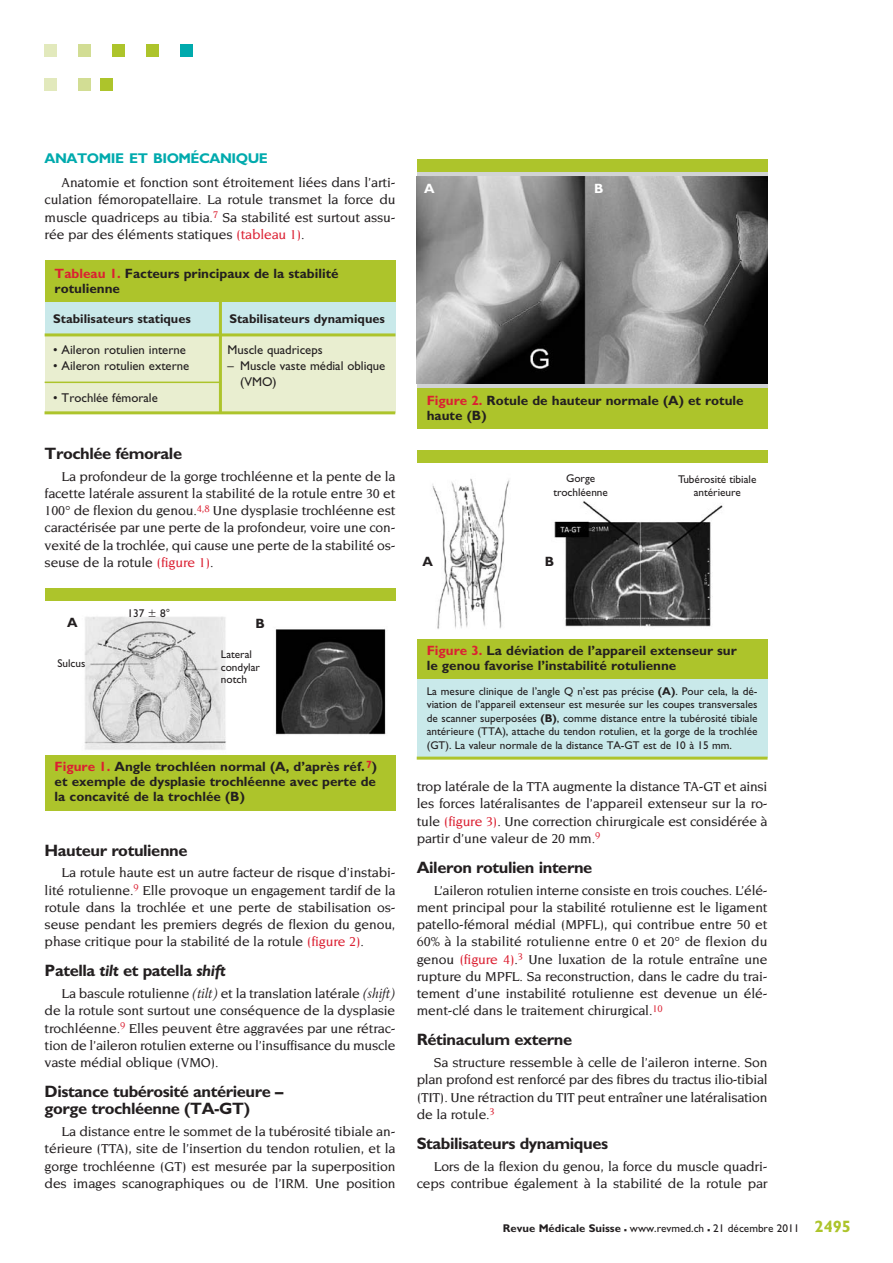
<style>
.page{position:relative;width:893px;height:1263px;background:#fff}
.page>*{position:absolute;margin:0;border:0;box-sizing:border-box;transform-origin:0 0}
.t1{font:700 16.5px/17.2px "Gill Sans";letter-spacing:-.025em;color:#231f20}
.t2{font:700 14.1px "Gill Sans";letter-spacing:-.035em;color:#00aaad}
.t3{font:500 13.95px/17.2px "Novarese";letter-spacing:-.01em;color:#231f20;text-align:justify}
.t4{font:700 13.5px/15px "Gill Sans";color:#231f20}
.t5{font:700 13.5px "Gill Sans";color:#fff}
.t6{font:12.75px/15.8px "Gill Sans";color:#231f20}
.t7{font:700 12.75px "Gill Sans";color:#231f20}
.t8{font:11.25px/13.5px "Gill Sans";color:#231f20;text-align:center}
.s1{color:#db2032}
.s2{font-family:"European Pi Two"}
.s3{font-style:italic}
.s4{font-family:"Arrus BT";font-weight:400;font-style:italic}
.s5{font-weight:700}
.s6{font-weight:700;font-size:16.5px}
.s7{font-weight:700;font-size:16.5px;color:#adc42b}
</style>
<div class="page">
<div style="left:181px;top:45px;width:12px;height:12px;background:#00aaad"></div>
<div style="left:147px;top:45px;width:12px;height:12px;background:#adc42b"></div>
<div style="left:113px;top:45px;width:12px;height:12px;background:#adc42b"></div>
<div style="left:79px;top:45px;width:12px;height:12px;background:#d2dd94"></div>
<div style="left:45px;top:45px;width:12px;height:12px;background:#e2e9bc"></div>
<div style="left:101px;top:79px;width:12px;height:12px;background:#adc42b"></div>
<div style="left:79px;top:79px;width:12px;height:12px;background:#d2dd94"></div>
<div style="left:45px;top:79px;width:12px;height:12px;background:#e2e9bc"></div>
<div style="left:45px;top:335px;width:350px;height:78px;background:#e9eed0"></div>
<div style="left:45px;top:300px;width:350px;height:35px;background:#c9e9ea"></div>
<hr style="left:45px;top:333px;width:350px;height:3px;background:#adc42b">
<hr style="left:45px;top:382px;width:176px;height:1px;background:#adc42b">
<hr style="left:219px;top:298px;width:3px;height:115px;background:#adc42b">
<hr style="left:45px;top:411px;width:350px;height:3px;background:#adc42b">
<div style="left:45px;top:260px;width:350px;height:41px;background:#adc42b"></div>
<div style="left:417px;top:169px;width:350px;height:227px;background:#d1d3d4"></div>
<img style="left:417px;top:177px;width:350px;height:207px">
<div style="left:417px;top:388px;width:350px;height:41px;background:#adc42b"></div>
<div style="left:417px;top:159px;width:350px;height:13px;background:#adc42b"></div>
<img style="left:84px;top:616px;width:302px;height:134px">
<div style="left:45px;top:755px;width:350px;height:56px;background:#adc42b"></div>
<div style="left:45px;top:588px;width:350px;height:13px;background:#adc42b"></div>
<img style="left:432px;top:479px;width:291px;height:150px">
<div style="left:417px;top:673px;width:350px;height:85px;background:#c9e9ea"></div>
<div style="left:417px;top:639px;width:350px;height:40px;background:#adc42b"></div>
<div style="left:417px;top:450px;width:350px;height:13px;background:#adc42b"></div>
<hr style="left:417px;top:757px;width:350px;height:3px;background:#adc42b">
<p class="t2" style="left:45px;top:150px;width:225px">ANATOMIE ET BIOMÉCANIQUE</p>
<p class="t3" style="left:45px;top:174px;width:352px;text-indent:17px">Anatomie et fonction sont étroitement liées dans l’arti&shy;culation fémoropatellaire. La rotule transmet la force du muscle quadriceps au tibia.<sup>7</sup> Sa stabilité est surtout assu&shy;rée par des éléments statiques <span class="s1">(tableau 1)</span>.</p>
<p class="t4" style="left:55px;top:266px;width:286px"><span class="s1">Tableau 1.</span> Facteurs principaux de la stabilité rotulienne</p>
<p class="t7" style="left:53px;top:311px;width:139px">Stabilisateurs statiques</p>
<p class="t7" style="left:229px;top:311px;width:157px">Stabilisateurs dynamiques</p>
<p class="t6" style="left:53px;top:342px;width:134px">• Aileron rotulien interne</p>
<p class="t6" style="left:227px;top:342px;width:97px">Muscle quadriceps</p>
<p class="t6" style="left:53px;top:358px;width:138px">• Aileron rotulien externe</p>
<p class="t6" style="left:240px;top:358px;width:147px;text-indent:-13px">– Muscle vaste médial oblique (VMO)</p>
<p class="t6" style="left:53px;top:389px;width:106px">• Trochlée fémorale</p>
<p class="t1" style="left:45px;top:444px;width:139px">Trochlée fémorale</p>
<p class="t3" style="left:45px;top:467px;width:352px;text-indent:17px">La profondeur de la gorge trochléenne et la pente de la facette latérale assurent la stabilité de la rotule entre 30 et 100° de flexion du genou.<sup>4,8</sup> Une dysplasie trochléenne est caractérisée par une perte de la profondeur, voire une con&shy;vexité de la trochlée, qui cause une perte de la stabilité os&shy;seuse de la rotule <span class="s1">(figure 1)</span>.</p>
<p class="t4" style="left:67px;top:615px;width:12px">A</p>
<p class="t8" style="left:57px;top:656px;width:30px">Sulcus</p>
<p class="t8" style="left:128px;top:606px;width:44px">137 <span class="s2">w</span> 8°</p>
<p class="t4" style="left:256px;top:616px;width:11px">B</p>
<p class="t8" style="left:221px;top:648px;width:41px;line-height:12.8px;text-align:left">Lateral condylar notch</p>
<p class="t4" style="left:55px;top:759px;width:324px;text-align:justify"><span class="s1">Figure 1.</span> Angle trochléen normal (A, d’après réf.<sup>7</sup>) et exemple de dysplasie trochléenne avec perte de la concavité de la trochlée (B)</p>
<p class="t1" style="left:45px;top:841px;width:144px">Hauteur rotulienne</p>
<p class="t3" style="left:45px;top:864px;width:352px;text-indent:17px">La rotule haute est un autre facteur de risque d’instabi&shy;lité rotulienne.<sup>9</sup> Elle provoque un engagement tardif de la rotule dans la trochlée et une perte de stabilisation os&shy;seuse pendant les premiers degrés de flexion du genou, phase critique pour la stabilité de la rotule <span class="s1">(figure 2)</span>.</p>
<p class="t1" style="left:45px;top:962px;width:183px">Patella <span class="s3">tilt</span> et patella <span class="s3">shift</span></p>
<p class="t3" style="left:45px;top:985px;width:352px;text-indent:17px">La bascule rotulienne <span class="s4">(tilt)</span> et la translation latérale <span class="s4">(shift) </span>de la rotule sont surtout une conséquence de la dysplasie trochléenne.<sup>9</sup> Elles peuvent être aggravées par une rétrac&shy;tion de l’aileron rotulien externe ou l’insuffisance du muscle vaste médial oblique (VMO).</p>
<p class="t1" style="left:45px;top:1083px;width:240px">Distance tubérosité antérieure – gorge trochléenne (TA-GT)</p>
<p class="t3" style="left:45px;top:1123px;width:352px;text-indent:17px">La distance entre le sommet de la tubérosité tibiale an&shy;térieure (TTA), site de l’insertion du tendon rotulien, et la gorge trochléenne (GT) est mesurée par la superposition des images scanographiques ou de l’IRM. Une position</p>
<p class="t5" style="left:424px;top:181px;width:12px">A</p>
<p class="t5" style="left:594px;top:181px;width:11px">B</p>
<p class="t4" style="left:427px;top:392px;width:318px"><span class="s1">Figure 2.</span> Rotule de hauteur normale (A) et rotule haute (B)</p>
<p class="t8" style="left:553px;top:472px;width:56px">Gorge trochléenne</p>
<p class="t8" style="left:678px;top:472px;width:80px">Tubérosité tibiale antérieure</p>
<p class="t4" style="left:422px;top:554px;width:12px">A</p>
<p class="t4" style="left:545px;top:554px;width:11px">B</p>
<p class="t4" style="left:427px;top:643px;width:312px"><span class="s1">Figure 3.</span> La déviation de l’appareil extenseur sur le genou favorise l’instabilité rotulienne</p>
<p class="t8" style="left:427px;top:684px;width:332px;text-align:justify">La mesure clinique de l’angle Q n’est pas précise <span class="s5">(A)</span>. Pour cela, la dé&shy;viation de l’appareil extenseur est mesurée sur les coupes transversales de scanner superposées <span class="s5">(B)</span>, comme distance entre la tubérosité tibiale antérieure (TTA), attache du tendon rotulien, et la gorge de la trochlée (GT). La valeur normale de la distance TA-GT est de 10 à 15 mm.</p>
<p class="t3" style="left:417px;top:778px;width:352px">trop latérale de la TTA augmente la distance TA-GT et ainsi les forces latéralisantes de l’appareil extenseur sur la ro&shy;tule <span class="s1">(figure 3)</span>. Une correction chirurgicale est considérée à partir d’une valeur de 20 mm.<sup>9</sup></p>
<p class="t1" style="left:417px;top:858px;width:177px">Aileron rotulien interne</p>
<p class="t3" style="left:417px;top:881px;width:352px;text-indent:17px">L’aileron rotulien interne consiste en trois couches. L’élé&shy;ment principal pour la stabilité rotulienne est le ligament patello-fémoral médial (MPFL), qui contribue entre 50 et 60% à la stabilité rotulienne entre 0 et 20° de flexion du genou <span class="s1">(figure 4)</span>.<sup>3</sup> Une luxation de la rotule entraîne une rupture du MPFL. Sa reconstruction, dans le cadre du trai&shy;tement d’une instabilité rotulienne est devenue un élé&shy;ment-clé dans le traitement chirurgical.<sup>10</sup></p>
<p class="t1" style="left:417px;top:1031px;width:157px">Rétinaculum externe</p>
<p class="t3" style="left:417px;top:1054px;width:352px;text-indent:17px">Sa structure ressemble à celle de l’aileron interne. Son plan profond est renforcé par des fibres du tractus ilio-tibial (TIT). Une rétraction du TIT peut entraîner une latéralisation de la rotule.<sup>3</sup></p>
<p class="t1" style="left:417px;top:1134px;width:193px">Stabilisateurs dynamiques</p>
<p class="t3" style="left:417px;top:1157px;width:352px;text-align:right">Lors de la flexion du genou, la force du muscle quadri&shy;ceps contribue également à la stabilité de la rotule par</p>
<p class="t8" style="left:503px;top:1221px;width:350px"><span class="s5">Revue Médicale Suisse</span> <span class="s6">–</span> www.revmed.ch <span class="s6">–</span> 21 décembre 2011 <span class="s7">2495</span></p>
</div>
